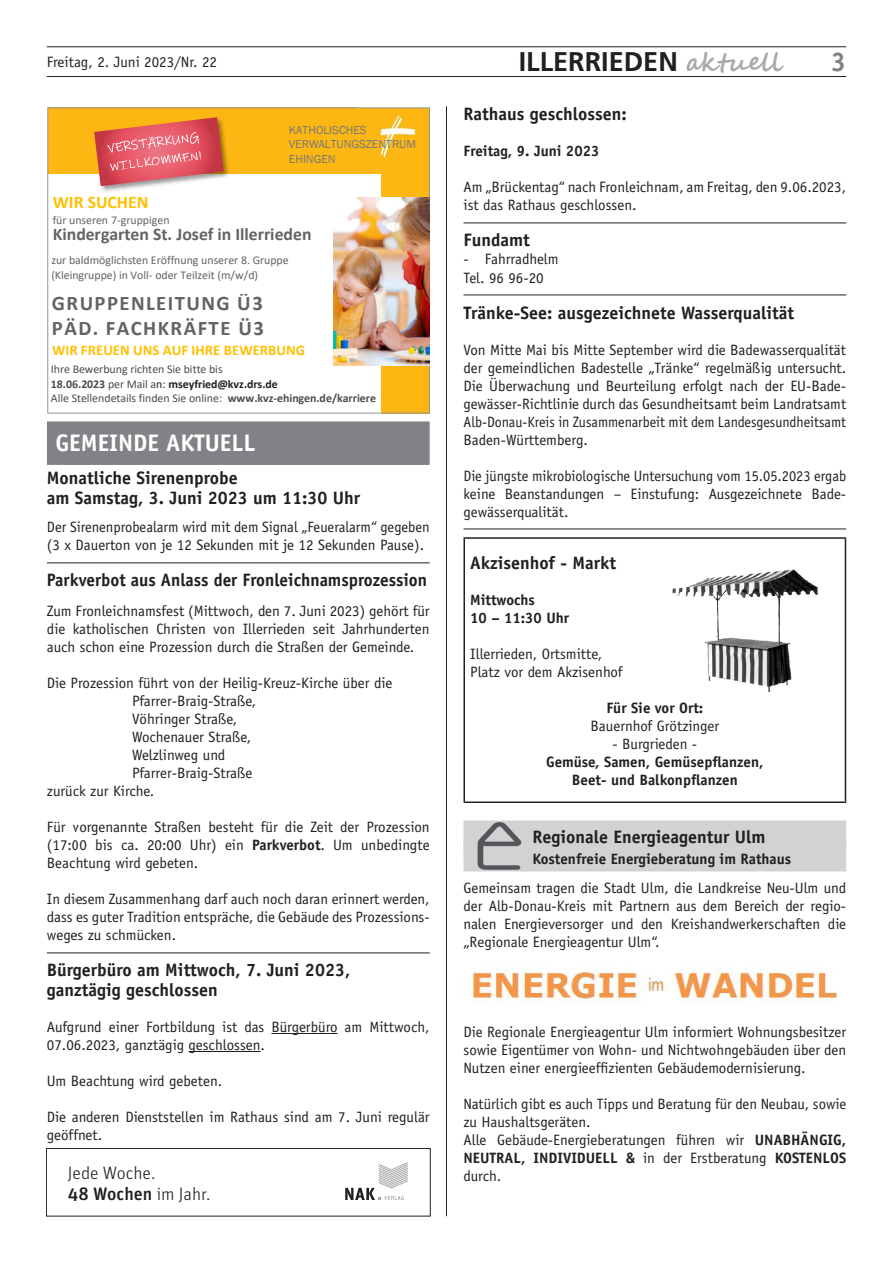
<style>
.page{position:relative;width:893px;height:1263px;background:#fff}
.page>*{position:absolute;margin:0;border:0;box-sizing:border-box;transform-origin:0 0}
.t1{font:700 27px "Frutiger";color:#231f20}
.t2{font:700 27px "Officina Sans";color:#808285}
.t3{font:700 24px "Officina Sans";color:#fff}
.t4{font:700 20.7px/24.6px "Calibri";letter-spacing:.07em;color:#636366}
.t5{font:700 18px/19.5px "Officina Sans";color:#231f20}
.t6{font:700 18px "Officina Sans";color:#231f20;scale:.96 1}
.t7{font:500 18px "Unit Pro";color:#231f20}
.t8{font:300 18px "Unit Pro";color:#231f20}
.t9{font:700 17.7px "Calibri";color:#636366}
.t10{font:700 17.7px "Calibri";color:#ffc000}
.t11{font:15px/18px "Officina Sans";color:#231f20}
.t12{font:700 15px/18px "Officina Sans";color:#231f20}
.t13{font:15px/18px "Officina Sans";color:#231f20;text-align:justify;scale:.96 1}
.t14{font:700 14.7px "Calibri";color:#ffc000}
.t15{font:11.85px/14.4px "Calibri";letter-spacing:-.005em;color:#4b4c4d}
.t16{font:11.85px/14.5px "Calibri";letter-spacing:-.005em;color:#636366}
.t17{font:11.85px/13.4px "Franklin Gothic";color:#76787b}
.s1{font-family:"Segoe Script";font-size:25.5px;color:#a8a9ad}
.s2{font-weight:700}
.s3{color:#231f20}
.s4{font-weight:700;color:#231f20}
.s5{font-weight:300}
</style>
<div class="page">
<hr style="left:47px;top:76px;width:799px;height:1px;background:#231f20">
<hr style="left:47px;top:47px;width:799px;height:1px;background:#231f20">
<hr style="left:446px;top:106px;width:1px;height:1110px;background:#231f20">
<hr style="left:47px;top:563px;width:383px;height:1px;background:#231f20">
<hr style="left:47px;top:953px;width:383px;height:1px;background:#231f20">
<hr style="left:271px;top:1033px;width:67px;height:1px;background:#231f20">
<hr style="left:189px;top:1051px;width:72px;height:1px;background:#231f20">
<div style="left:50px;top:110px;width:332px;height:64px;background:#fcb712"></div>
<div style="left:382px;top:173px;width:46px;height:238px;background:#fcb712"></div>
<img style="left:367px;top:110px;width:61px;height:63px">
<img style="left:334px;top:197px;width:95px;height:169px">
<img style="left:91px;top:114px;width:141px;height:78px">
<img style="left:94px;top:117px;width:130px;height:69px">
<img style="left:96px;top:126px;width:131px;height:46px">
<svg style="left:107px;top:132px;width:95px;height:39px;background:#e96f7b"></svg>
<div style="left:47px;top:421px;width:383px;height:44px;background:#808285"></div>
<hr style="left:463px;top:223px;width:383px;height:1px;background:#231f20">
<hr style="left:463px;top:295px;width:383px;height:1px;background:#231f20">
<hr style="left:463px;top:529px;width:383px;height:1px;background:#231f20">
<hr style="left:463px;top:537px;width:383px;height:2px;background:#231f20">
<hr style="left:463px;top:539px;width:2px;height:262px;background:#231f20">
<hr style="left:845px;top:539px;width:1px;height:262px;background:#231f20">
<hr style="left:463px;top:801px;width:383px;height:2px;background:#231f20">
<div style="left:463px;top:820px;width:383px;height:30px;background:#d1d2d4"></div>
<div style="left:463px;top:841px;width:383px;height:30px;background:#d1d2d4"></div>
<img style="left:477px;top:822px;width:45px;height:48px">
<img style="left:468px;top:967px;width:370px;height:37px">
<img style="left:660px;top:557px;width:158px;height:134px">
<svg style="left:345px;top:1162px;width:63px;height:38px"></svg>
<div style="left:46px;top:1148px;width:384px;height:68px;border:1px solid #231f20"></div>
<p class="t11" style="left:47px;top:53px;width:172px">Freitag, 2. Juni 2023/Nr. 22</p>
<h1 class="t1" style="left:519px;top:46px;width:264px">ILLERRIEDEN <span class="s1">aktuell</span></h1>
<h1 class="t2" style="left:831px;top:45px;width:17px">3</h1>
<p class="t5" style="left:463px;top:104px;width:165px">Rathaus geschlossen:</p>
<p class="t12" style="left:463px;top:142px;width:137px">Freitag, 9. Juni 2023</p>
<p class="t11" style="left:463px;top:178px;width:384px">Am „Brückentag“ nach Fronleichnam, am Freitag, den 9.06.2023, ist das Rathaus geschlossen.</p>
<p class="t5" style="left:463px;top:230px;width:68px">Fundamt</p>
<p class="t11" style="left:463px;top:250px;width:97px">- Fahrradhelm<br>Tel. 96 96-20</p>
<p class="t5" style="left:463px;top:302px;width:332px">Tränke-See: ausgezeichnete Wasserqualität</p>
<p class="t11" style="left:463px;top:340px;width:384px;text-align:justify">Von Mitte Mai bis Mitte September wird die Badewasserqualität der gemeindlichen Badestelle „Tränke“ regelmäßig untersucht.<br>Die Überwachung und Beurteilung erfolgt nach der EU-Bade&shy;gewässer-Richtlinie durch das Gesundheitsamt beim Landratsamt Alb-Donau-Kreis in Zusammenarbeit mit dem Landesgesundheitsamt Baden-Württemberg.</p>
<p class="t13" style="left:463px;top:466px;width:400px">Die jüngste mikrobiologische Untersuchung vom 15.05.2023 ergab keine Beanstandungen – Einstufung: Ausgezeichnete Bade&shy;gewässerqualität.</p>
<p class="t5" style="left:470px;top:553px;width:148px">Akzisenhof - Markt</p>
<p class="t12" style="left:470px;top:591px;width:100px">Mittwochs<br>10 – 11:30 Uhr</p>
<p class="t11" style="left:470px;top:645px;width:154px">Illerrieden, Ortsmitte,<br>Platz vor dem Akzisenhof</p>
<p class="t12" style="left:606px;top:699px;width:98px">Für Sie vor Ort:</p>
<p class="t11" style="left:591px;top:717px;width:130px">Bauernhof Grötzinger</p>
<p class="t11" style="left:612px;top:735px;width:86px">- Burgrieden -</p>
<p class="t12" style="left:546px;top:753px;width:219px;text-align:center">Gemüse, Samen, Gemüsepflanzen,<br>Beet- und Balkonpflanzen</p>
<p class="t17" style="left:289px;top:124px;width:129px">KATHOLISCHES<br>VERWALTUNGSZENTRUM</p>
<p class="t17" style="left:289px;top:152px;width:48px">EHINGEN</p>
<p class="t10" style="left:53px;top:189px;width:97px">WIR SUCHEN</p>
<p class="t16" style="left:53px;top:212px;width:118px">für unseren 7-gruppigen</p>
<p class="t9" style="left:53px;top:221px;width:260px">Kindergarten St. Josef in Illerrieden</p>
<p class="t16" style="left:51px;top:253px;width:239px">zur baldmöglichsten Eröffnung unserer 8. Gruppe (Kleingruppe) in Voll- oder Teilzeit (m/w/d)</p>
<h3 class="t4" style="left:52px;top:291px;width:214px">GRUPPENLEITUNG Ü3<br>PÄD. FACHKRÄFTE Ü3</h3>
<p class="t14" style="left:52px;top:340px;width:255px">WIR FREUEN UNS AUF IHRE BEWERBUNG</p>
<p class="t15" style="left:51px;top:362px;width:327px">Ihre Bewerbung richten Sie bitte bis<br><span class="s2">18.06.2023</span> per Mail a<span class="s3">n:</span> <span class="s4">mseyfried@kvz.drs.de<br></span>Alle Stellendetails finden Sie online: <span class="s2">www.kvz-ehingen.de/karriere</span></p>
<h2 class="t3" style="left:55px;top:427px;width:201px">GEMEINDE AKTUELL</h2>
<p class="t5" style="left:47px;top:468px;width:315px">Monatliche Sirenenprobe<br>am Samstag, 3. Juni 2023 um 11:30 Uhr</p>
<p class="t11" style="left:47px;top:518px;width:384px">Der Sirenenprobealarm wird mit dem Signal „Feueralarm“ gegeben (3 x Dauerton von je 12 Sekunden mit je 12 Sekunden Pause).</p>
<p class="t6" style="left:47px;top:569px;width:398px">Parkverbot aus Anlass der Fronleichnamsprozession</p>
<p class="t11" style="left:47px;top:602px;width:384px;text-align:justify">Zum Fronleichnamsfest (Mittwoch, den 7. Juni 2023) gehört für die katholischen Christen von Illerrieden seit Jahrhunderten auch schon eine Prozession durch die Straßen der Gemeinde.</p>
<p class="t11" style="left:47px;top:674px;width:347px">Die Prozession führt von der Heilig-Kreuz-Kirche über die</p>
<p class="t11" style="left:132px;top:692px;width:126px">Pfarrer-Braig-Straße,</p>
<p class="t11" style="left:132px;top:710px;width:107px">Vöhringer Straße,</p>
<p class="t11" style="left:132px;top:728px;width:121px">Wochenauer Straße,</p>
<p class="t11" style="left:132px;top:746px;width:95px">Welzlinweg und</p>
<p class="t11" style="left:132px;top:764px;width:122px">Pfarrer-Braig-Straße</p>
<p class="t11" style="left:47px;top:782px;width:109px">zurück zur Kirche.</p>
<p class="t11" style="left:47px;top:818px;width:384px;text-align:justify">Für vorgenannte Straßen besteht für die Zeit der Prozession (17:00 bis ca. 20:00 Uhr) ein <span class="s2">Parkverbot</span>. Um unbedingte Beachtung wird gebeten.</p>
<p class="t11" style="left:47px;top:890px;width:384px;text-align:justify">In diesem Zusammenhang darf auch noch daran erinnert werden, dass es guter Tradition entspräche, die Gebäude des Prozessions&shy;weges zu schmücken.</p>
<p class="t5" style="left:47px;top:960px;width:305px">Bürgerbüro am Mittwoch, 7. Juni 2023, ganztägig geschlossen</p>
<p class="t11" style="left:47px;top:1018px;width:384px">Aufgrund einer Fortbildung ist das Bürgerbüro am Mittwoch,<br>07.06.2023, ganztägig geschlossen.</p>
<p class="t11" style="left:47px;top:1072px;width:177px">Um Beachtung wird gebeten.</p>
<p class="t11" style="left:47px;top:1108px;width:384px">Die anderen Dienststellen im Rathaus sind am 7. Juni regulär geöffnet.</p>
<p class="t5" style="left:532px;top:826px;width:234px">Regionale Energieagentur Ulm</p>
<p class="t12" style="left:532px;top:849px;width:260px">Kostenfreie Energieberatung im Rathaus</p>
<p class="t11" style="left:463px;top:879px;width:384px;text-align:justify">Gemeinsam tragen die Stadt Ulm, die Landkreise Neu-Ulm und der Alb-Donau-Kreis mit Partnern aus dem Bereich der regio&shy;nalen Energieversorger und den Kreishandwerkerschaften die „Regionale Energieagentur Ulm“.</p>
<p class="t11" style="left:463px;top:1023px;width:384px;text-align:justify">Die Regionale Energieagentur Ulm informiert Wohnungsbesitzer sowie Eigentümer von Wohn- und Nichtwohngebäuden über den Nutzen einer energieeffizienten Gebäudemodernisierung.</p>
<p class="t11" style="left:463px;top:1095px;width:384px">Natürlich gibt es auch Tipps und Beratung für den Neubau, sowie zu Haushaltsgeräten.<br>Alle Gebäude-Energieberatungen führen wir <span class="s2">UNABHÄNGIG, NEUTRAL, INDIVIDUELL &amp;</span> in der Erstberatung <span class="s2">KOSTENLOS</span></p>
<p class="t8" style="left:68px;top:1161px;width:89px">Jede Woche.</p>
<p class="t11" style="left:463px;top:1167px;width:39px">durch.</p>
<p class="t7" style="left:68px;top:1181px;width:144px">48 Wochen <span class="s5">im Jahr.</span></p>
</div>
